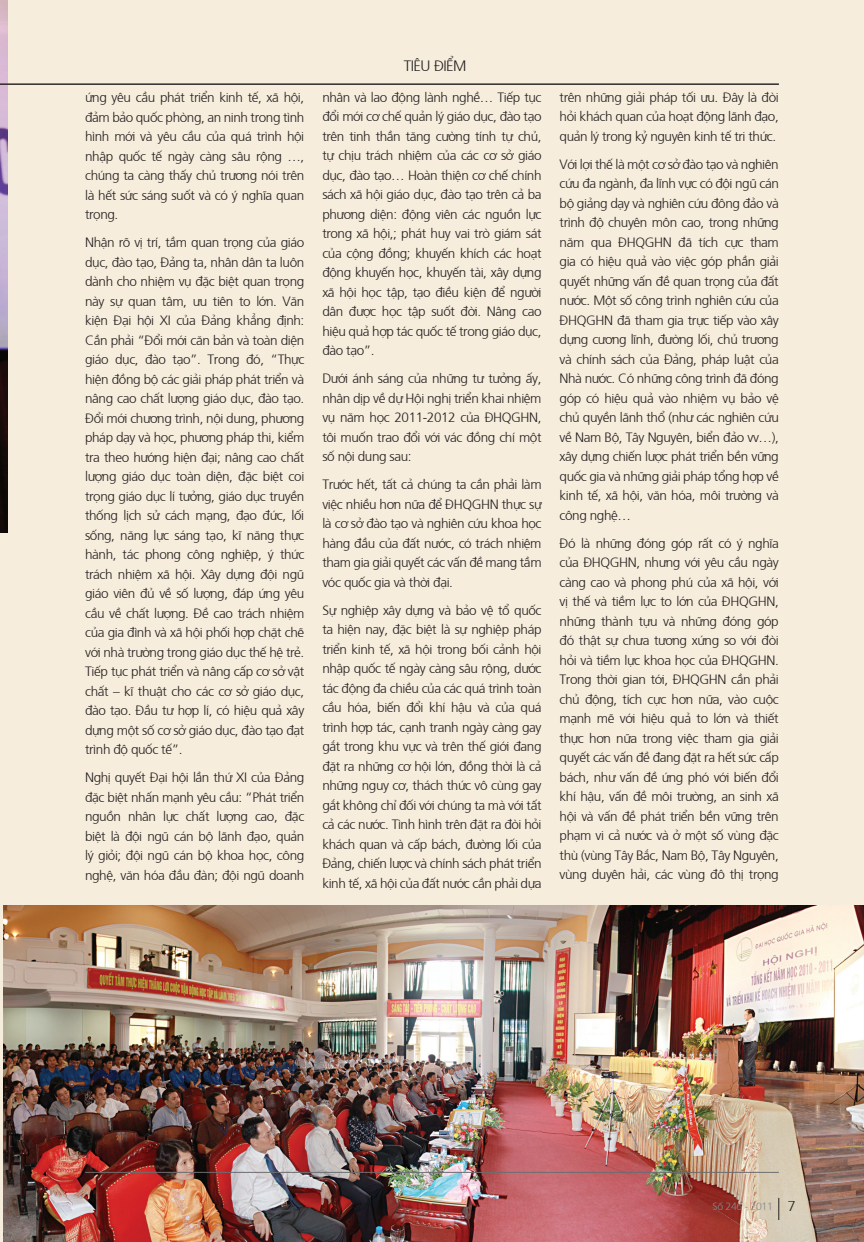
<style>
.page{position:relative;width:864px;height:1242px;background:#fff}
.page>*{position:absolute;margin:0;border:0;box-sizing:border-box;transform-origin:0 0}
.t1{font:300 15px "Frutiger";color:#231f20}
.t2{font:300 13.5px/19.5px "Frutiger";letter-spacing:-.03em;color:#231f20;text-align:justify}
.t3{font:300 10.5px "Frutiger";letter-spacing:-.03em;color:#838c91}
.s1{font-size:14.25px;color:#231f20}
</style>
<div class="page">
<div style="left:0;top:0;width:863px;height:1242px;background:#f7eddc"></div>
<img style="left:0;top:0;width:7px;height:532px">
<img style="left:3px;top:905px;width:860px;height:337px">
<hr style="left:0;top:84px;width:778px;height:1px;background:#262324">
<hr style="left:85px;top:1172px;width:693px;height:1px;background:#6c6d70">
<svg style="left:778px;top:1198px;width:1px;height:22px"></svg>
<p class="t2" style="left:85px;top:87px;width:221px">ứng yêu cầu phát triển kinh tế, xã hội, đảm bảo quốc phòng, an ninh trong tình hình mới và yêu cầu của quá trình hội nhập quốc tế ngày càng sâu rộng …, chúng ta càng thấy chủ trương nói trên là hết sức sáng suốt và có ý nghĩa quan trọng.</p>
<p class="t2" style="left:85px;top:232px;width:221px">Nhận rõ vị trí, tầm quan trọng của giáo dục, đào tạo, Đảng ta, nhân dân ta luôn dành cho nhiệm vụ đặc biệt quan trọng này sự quan tâm, ưu tiên to lớn. Văn kiện Đại hội XI của Đảng khẳng định:<br>Cần phải “Đổi mới căn bản và toàn diện giáo dục, đào tạo”. Trong đó, “Thực hiện đồng bộ các giải pháp phát triển và nâng cao chất lượng giáo dục, đào tạo.<br>Đổi mới chương trình, nội dung, phương pháp dạy và học, phương pháp thi, kiểm tra theo hướng hiện đại; nâng cao chất lượng giáo dục toàn diện, đặc biệt coi trọng giáo dục lí tưởng, giáo dục truyền thống lịch sử cách mạng, đạo đức, lối sống, năng lực sáng tạo, kĩ năng thực hành, tác phong công nghiệp, ý thức trách nhiệm xã hội. Xây dựng đội ngũ giáo viên đủ về số lượng, đáp ứng yêu cầu về chất lượng. Đề cao trách nhiệm của gia đình và xã hội phối hợp chặt chẽ với nhà trường trong giáo dục thế hệ trẻ.<br>Tiếp tục phát triển và nâng cấp cơ sở vật chất – kĩ thuật cho các cơ sở giáo dục, đào tạo. Đầu tư hợp lí, có hiệu quả xây dựng một số cơ sở giáo dục, đào tạo đạt trình độ quốc tế”.</p>
<p class="t2" style="left:85px;top:766px;width:221px">Nghị quyết Đại hội lần thứ XI của Đảng đặc biệt nhấn mạnh yêu cầu: “Phát triển nguồn nhân lực chất lượng cao, đặc biệt là đội ngũ cán bộ lãnh đạo, quản lý giỏi; đội ngũ cán bộ khoa học, công nghệ, văn hóa đầu đàn; đội ngũ doanh</p>
<p class="t1" style="left:403px;top:56px;width:8px">TIÊU</p>
<p class="t1" style="left:434px;top:56px;width:9px">ĐIỂM</p>
<p class="t2" style="left:322px;top:86px;width:221px">nhân và lao động lành nghề… Tiếp tục đổi mới cơ chế quản lý giáo dục, đào tạo trên tinh thần tăng cường tính tự chủ, tự chịu trách nhiệm của các cơ sở giáo dục, đào tạo… Hoàn thiện cơ chế chính sách xã hội giáo dục, đào tạo trên cả ba phương diện: động viên các nguồn lực trong xã hội,; phát huy vai trò giám sát của cộng đồng; khuyến khích các hoạt động khuyến học, khuyến tài, xây dựng xã hội học tập, tạo điều kiện để người dân được học tập suốt đời. Nâng cao hiệu quả hợp tác quốc tế trong giáo dục, đào tạo”.</p>
<p class="t2" style="left:322px;top:368px;width:221px">Dưới ánh sáng của những tư tưởng ấy, nhân dịp về dự Hội nghị triển khai nhiệm vụ năm học 2011-2012 của ĐHQGHN</p>
<p class="t2" style="left:322px;top:407px;width:221px;text-indent:215px">, tôi muốn trao đổi với vác đồng chí một số nội dung sau:</p>
<p class="t2" style="left:322px;top:474px;width:221px">Trước hết, tất cả chúng ta cần phải làm việc nhiều hơn nữa để ĐHQGHN</p>
<p class="t2" style="left:322px;top:493px;width:221px;text-indent:179px">thực sự là cơ sở đào tạo và nghiên cứu khoa học hàng đầu của đất nước, có trách nhiệm tham gia giải quyết các vấn đề mang tầm vóc quốc gia và thời đại.</p>
<p class="t2" style="left:322px;top:599px;width:221px">Sự nghiệp xây dựng và bảo vệ tổ quốc ta hiện nay, đặc biệt là sự nghiệp pháp triển kinh tế, xã hội trong bối cảnh hội nhập quốc tế ngày càng sâu rộng, dước tác động đa chiều của các quá trình toàn cầu hóa, biến đổi khí hậu và của quá trình hợp tác, cạnh tranh ngày càng gay gắt trong khu vực và trên thế giới đang đặt ra những cơ hội lớn, đồng thời là cả những nguy cơ, thách thức vô cùng gay gắt không chỉ đối với chúng ta mà với tất cả các nước. Tình hình trên đặt ra đòi hỏi khách quan và cấp bách, đường lối của Đảng, chiến lược và chính sách phát triển kinh tế, xã hội của đất nước cần phải dựa</p>
<p class="t2" style="left:559px;top:86px;width:221px">trên những giải pháp tối ưu. Đây là đòi hỏi khách quan của hoạt động lãnh đạo, quản lý trong kỷ nguyên kinh tế tri thức.</p>
<p class="t2" style="left:559px;top:153px;width:221px">Với lợi thế là một cơ sở đào tạo và nghiên cứu đa ngành, đa lĩnh vực có đội ngũ cán bộ giảng dạy và nghiên cứu đông đảo và trình độ chuyên môn cao, trong những năm qua ĐHQGHN</p>
<p class="t2" style="left:559px;top:231px;width:221px;text-indent:119px">đã tích cực tham gia có hiệu quả vào việc góp phần giải quyết những vấn đề quan trọng của đất nước. Một số công trình nghiên cứu của ĐHQGHN</p>
<p class="t2" style="left:559px;top:309px;width:221px;text-indent:57px">đã tham gia trực tiếp vào xây dựng cương lĩnh, đường lối, chủ trương và chính sách của Đảng, pháp luật của Nhà nước. Có những công trình đã đóng góp có hiệu quả vào nhiệm vụ bảo vệ chủ quyền lãnh thổ (như các nghiên cứu về Nam Bộ, Tây Nguyên, biển đảo vv…), xây dựng chiến lược phát triển bền vững quốc gia và những giải pháp tổng hợp về kinh tế, xã hội, văn hóa, môi trường và công nghệ…</p>
<p class="t2" style="left:559px;top:532px;width:220px">Đó là những đóng góp rất có ý nghĩa của ĐHQGHN</p>
<p class="t2" style="left:559px;top:552px;width:220px;text-indent:77px">, nhưng với yêu cầu ngày càng cao và phong phú của xã hội, với vị thế và tiềm lực to lớn của ĐHQGHN</p>
<p class="t2" style="left:559px;top:591px;width:221px;text-indent:215px">, những thành tựu và những đóng góp đó thật sự chưa tương xứng so với đòi hỏi và tiềm lực khoa học của ĐHQGHN</p>
<p class="t2" style="left:774px;top:649px;width:5px">.</p>
<p class="t2" style="left:559px;top:668px;width:123px">Trong thời gian tới, ĐHQGHN</p>
<p class="t2" style="left:559px;top:668px;width:221px;text-indent:171px">cần phải chủ động, tích cực hơn nữa, vào cuộc mạnh mẽ với hiệu quả to lớn và thiết thực hơn nữa trong việc tham gia giải quyết các vấn đề đang đặt ra hết sức cấp bách, như vấn đề ứng phó với biến đổi khí hậu, vấn đề môi trường, an sinh xã hội và vấn đề phát triển bền vững trên phạm vi cả nước và ở một số vùng đặc thù (vùng Tây Bắc, Nam Bộ, Tây Nguyên, vùng duyên hải, các vùng đô thị trọng</p>
<p class="t3" style="left:712px;top:1198px;width:85px">Số 246 - 2011 <span class="s1">7</span></p>
</div>
